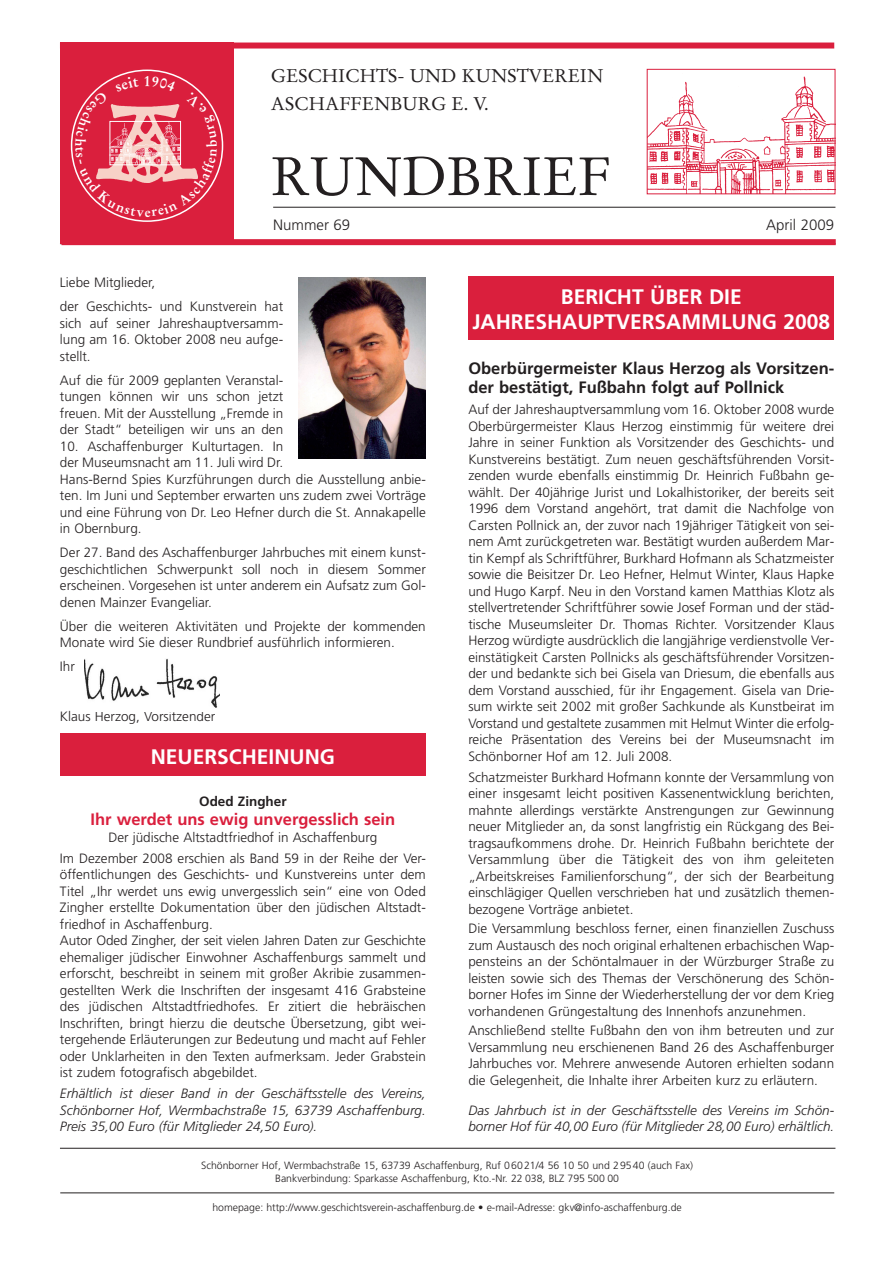
<style>
.page{position:relative;width:893px;height:1263px;background:#fff}
.page>*{position:absolute;margin:0;border:0;box-sizing:border-box;transform-origin:0 0}
.t1{font:53.7px "Stempel Garamond";color:#231f20}
.t2{font:700 21px/25.2px "Frutiger";color:#fff;text-align:center}
.t3{font:18.3px/28.2px "Stempel Garamond";color:#231f20}
.t4{font:700 16.5px/19.5px "Frutiger";color:#231f20}
.t5{font:700 16.5px "Frutiger";color:#da1f3d}
.t6{font:300 15px "Frutiger";color:#231f20}
.t7{font:300 13.5px/16.5px "Frutiger";color:#231f20;text-align:justify}
.t8{font:italic 300 13.5px/16.5px "Frutiger";color:#231f20;text-align:justify}
.t9{font:700 13.5px "Frutiger";color:#231f20}
.t10{font:300 10.5px/13.5px "Frutiger";color:#231f20;text-align:center}
</style>
<div class="page">
<hr style="left:60px;top:1193px;width:774px;height:1px;background:#231f20">
<hr style="left:60px;top:1148px;width:775px;height:1px;background:#231f20">
<div style="left:60px;top:43px;width:174px;height:201px;background:#da1f3d"></div>
<img style="left:648px;top:76px;width:185px;height:116px">
<div style="left:646px;top:69px;width:189px;height:125px;border:1px solid #da1f3d"></div>
<div style="left:60px;top:43px;width:774px;height:6px;background:#da1f3d"></div>
<div style="left:61px;top:239px;width:774px;height:6px;background:#da1f3d"></div>
<hr style="left:273px;top:207px;width:562px;height:1px;background:#231f20">
<div style="left:60px;top:734px;width:366px;height:42px;background:#da1f3d"></div>
<img style="left:298px;top:278px;width:128px;height:180px">
<div style="left:468px;top:276px;width:366px;height:64px;background:#da1f3d"></div>
<img style="left:84px;top:658px;width:135px;height:50px">
<svg style="left:71px;top:70px;width:152px;height:152px"></svg>
<h3 class="t3" style="left:271px;top:63px;width:334px">GESCHICHTS- UND KUNSTVEREIN<br>ASCHAFFENBURG E. V.</h3>
<h1 class="t1" style="left:271px;top:153px;width:341px">RUNDBRIEF</h1>
<p class="t6" style="left:273px;top:219px;width:79px">Nummer 69</p>
<p class="t6" style="left:766px;top:219px;width:69px">April 2009</p>
<p class="t7" style="left:60px;top:272px;width:225px;line-height:24px">Liebe Mitglieder,<br>der Geschichts- und Kunstverein hat</p>
<p class="t7" style="left:60px;top:316px;width:225px">sich auf seiner Jahreshauptversamm&shy;lung am 16. Oktober 2008 neu aufge&shy;stellt.</p>
<p class="t7" style="left:60px;top:373px;width:225px">Auf die für 2009 geplanten Veranstal&shy;tungen können wir uns schon jetzt freuen. Mit der Ausstellung „Fremde in der Stadt“ beteiligen wir uns an den</p>
<p class="t7" style="left:60px;top:439px;width:367px;text-align:left">10. Aschaffenburger Kulturtagen. In<br>der Museumsnacht am 11. Juli wird Dr.<br>Hans-Bernd Spies Kurzführungen durch die Ausstellung anbie&shy;ten. Im Juni und September erwarten uns zudem zwei Vorträge und eine Führung von Dr. Leo Hefner durch die St. Annakapelle in Obernburg.</p>
<p class="t7" style="left:60px;top:545px;width:367px">Der 27. Band des Aschaffenburger Jahrbuches mit einem kunst&shy;geschichtlichen Schwerpunkt soll noch in diesem Sommer erscheinen. Vorgesehen ist unter anderem ein Aufsatz zum Gol&shy;denen Mainzer Evangeliar.</p>
<p class="t7" style="left:60px;top:619px;width:367px">Über die weiteren Aktivitäten und Projekte der kommenden<br>Monate wird Sie dieser Rundbrief ausführlich informieren.</p>
<p class="t7" style="left:60px;top:659px;width:16px">Ihr</p>
<p class="t7" style="left:60px;top:709px;width:157px">Klaus Herzog, Vorsitzender</p>
<h2 class="t2" style="left:151px;top:745px;width:186px">NEUERSCHEINUNG</h2>
<p class="t9" style="left:199px;top:796px;width:89px">Oded Zingher</p>
<p class="t5" style="left:91px;top:813px;width:306px">Ihr werdet uns ewig unvergesslich sein</p>
<p class="t7" style="left:60px;top:828px;width:367px;line-height:21px;text-align:center">Der jüdische Altstadtfriedhof in Aschaffenburg<br>Im Dezember 2008 erschien als Band 59 in der Reihe der Ver-</p>
<p class="t7" style="left:60px;top:868px;width:367px;text-align:left">öffentlichungen des Geschichts- und Kunstvereins unter dem Titel „Ihr werdet uns ewig unvergesslich sein“ eine von Oded Zingher erstellte Dokumentation über den jüdischen Altstadt&shy;friedhof in Aschaffenburg.<br>Autor Oded Zingher, der seit vielen Jahren Daten zur Geschichte ehemaliger jüdischer Einwohner Aschaffenburgs sammelt und erforscht, beschreibt in seinem mit großer Akribie zusammen&shy;gestellten Werk die Inschriften der insgesamt 416 Grabsteine des jüdischen Altstadtfriedhofes. Er zitiert die hebräischen Inschriften, bringt hierzu die deutsche Übersetzung, gibt wei&shy;tergehende Erläuterungen zur Bedeutung und macht auf Fehler oder Unklarheiten in den Texten aufmerksam. Jeder Grabstein ist zudem fotografisch abgebildet.</p>
<p class="t8" style="left:60px;top:1087px;width:367px">Erhältlich ist dieser Band in der Geschäftsstelle des Vereins, Schönborner Hof, Wermbachstraße 15, 63739 Aschaffenburg.<br>Preis 35,00 Euro (für Mitglieder 24,50 Euro).</p>
<h2 class="t2" style="left:472px;top:285px;width:359px">BERICHT ÜBER DIE<br>JAHRESHAUPTVERSAMMLUNG 2008</h2>
<p class="t4" style="left:468px;top:360px;width:367px">Oberbürgermeister Klaus Herzog als Vorsitzen&shy;der bestätigt, Fußbahn folgt auf Pollnick</p>
<p class="t7" style="left:468px;top:402px;width:367px">Auf der Jahreshauptversammlung vom 16. Oktober 2008 wurde Oberbürgermeister Klaus Herzog einstimmig für weitere drei Jahre in seiner Funktion als Vorsitzender des Geschichts- und Kunstvereins bestätigt. Zum neuen geschäftsführenden Vorsit&shy;zenden wurde ebenfalls einstimmig Dr. Heinrich Fußbahn ge&shy;wählt. Der 40jährige Jurist und Lokalhistoriker, der bereits seit 1996 dem Vorstand angehört, trat damit die Nachfolge von Carsten Pollnick an, der zuvor nach 19jähriger Tätigkeit von sei&shy;nem Amt zurückgetreten war. Bestätigt wurden außerdem Mar&shy;tin Kempf als Schriftführer, Burkhard Hofmann als Schatzmeister sowie die Beisitzer Dr. Leo Hefner, Helmut Winter, Klaus Hapke und Hugo Karpf. Neu in den Vorstand kamen Matthias Klotz als stellvertretender Schriftführer sowie Josef Forman und der städ&shy;tische Museumsleiter Dr. Thomas Richter. Vorsitzender Klaus Herzog würdigte ausdrücklich die langjährige verdienstvolle Ver&shy;einstätigkeit Carsten Pollnicks als geschäftsführender Vorsitzen&shy;der und bedankte sich bei Gisela van Driesum, die ebenfalls aus dem Vorstand ausschied, für ihr Engagement. Gisela van Drie&shy;sum wirkte seit 2002 mit großer Sachkunde als Kunstbeirat im Vorstand und gestaltete zusammen mit Helmut Winter die erfolg&shy;reiche Präsentation des Vereins bei der Museumsnacht im Schönborner Hof am 12. Juli 2008.</p>
<p class="t7" style="left:468px;top:770px;width:367px">Schatzmeister Burkhard Hofmann konnte der Versammlung von einer insgesamt leicht positiven Kassenentwicklung berichten, mahnte allerdings verstärkte Anstrengungen zur Gewinnung neuer Mitglieder an, da sonst langfristig ein Rückgang des Bei&shy;tragsaufkommens drohe. Dr. Heinrich Fußbahn berichtete der Versammlung über die Tätigkeit des von ihm geleiteten „Arbeitskreises Familienforschung“, der sich der Bearbeitung einschlägiger Quellen verschrieben hat und zusätzlich themen&shy;bezogene Vorträge anbietet.</p>
<p class="t7" style="left:468px;top:921px;width:367px">Die Versammlung beschloss ferner, einen finanziellen Zuschuss zum Austausch des noch original erhaltenen erbachischen Wap&shy;pensteins an der Schöntalmauer in der Würzburger Straße zu leisten sowie sich des Themas der Verschönerung des Schön&shy;borner Hofes im Sinne der Wiederherstellung der vor dem Krieg vorhandenen Grüngestaltung des Innenhofs anzunehmen.</p>
<p class="t7" style="left:468px;top:1023px;width:367px">Anschließend stellte Fußbahn den von ihm betreuten und zur Versammlung neu erschienenen Band 26 des Aschaffenburger Jahrbuches vor. Mehrere anwesende Autoren erhielten sodann die Gelegenheit, die Inhalte ihrer Arbeiten kurz zu erläutern.</p>
<p class="t8" style="left:468px;top:1103px;width:367px">Das Jahrbuch ist in der Geschäftsstelle des Vereins im Schön&shy;borner Hof für 40,00 Euro (für Mitglieder 28,00 Euro) erhältlich.</p>
<p class="t10" style="left:201px;top:1159px;width:493px">Schönborner Hof, Wermbachstraße 15, 63739 Aschaffenburg, Ruf 06021/4 56 10 50 und 29540 (auch Fax)<br>Bankverbindung: Sparkasse Aschaffenburg, Kto.-Nr. 22 038, BLZ 795 500 00</p>
<p class="t10" style="left:212px;top:1201px;width:471px">homepage: http://www.geschichtsverein-aschaffenburg.de • e-mail-Adresse: gkv@info-aschaffenburg.de</p>
</div>
